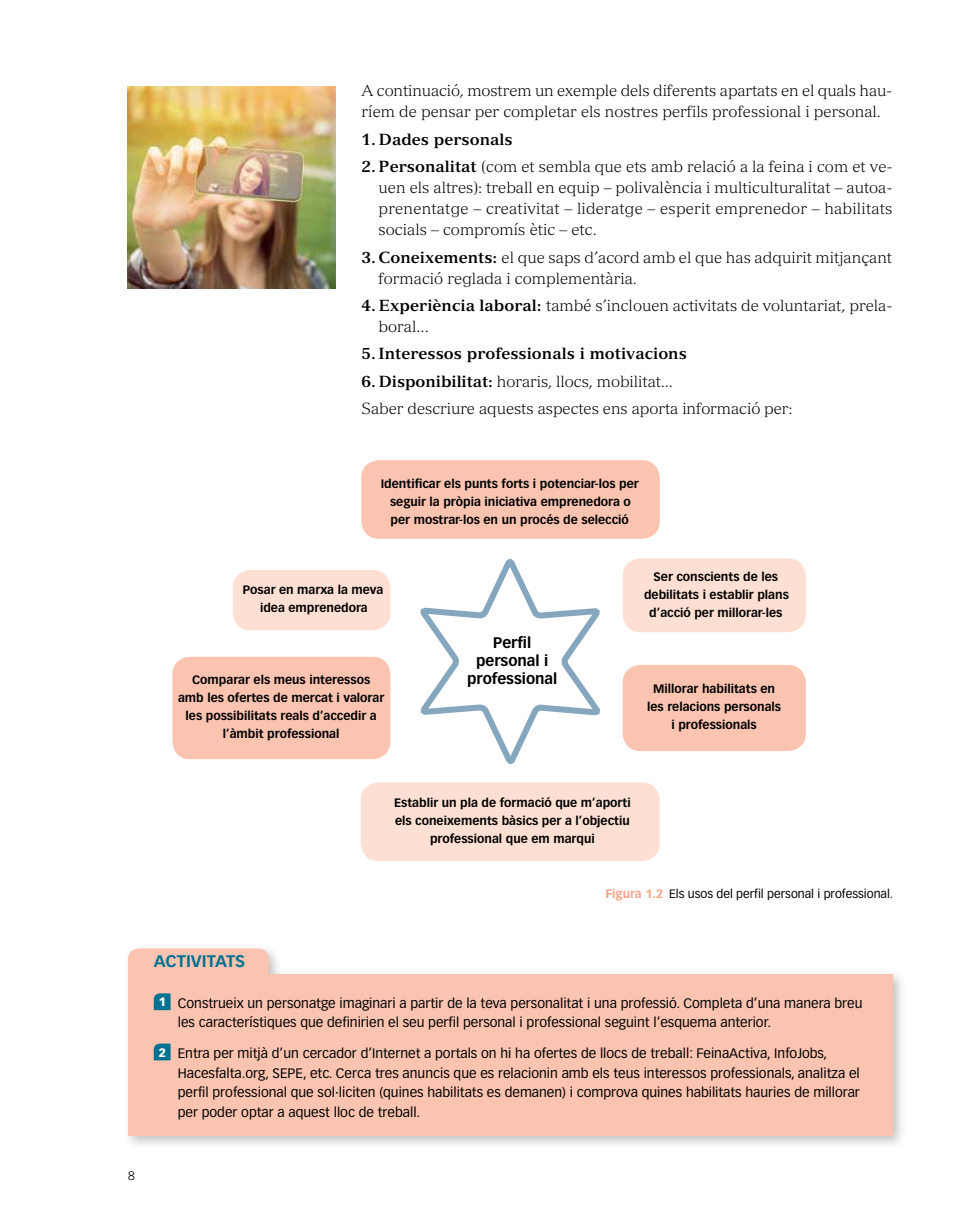
<style>
.page{position:relative;width:978px;height:1221px;background:#fff}
.page>*{position:absolute;margin:0;border:0;box-sizing:border-box;transform-origin:0 0}
.t1{font:700 16.5px "Vectora LT Std";color:#007191}
.t2{font:300 15.75px/21px "Versailles LT Std";color:#000}
.t3{font:700 15.75px "Versailles LT Std";color:#000}
.t4{font:700 15px/18px "Vectora LT Std";color:#000;text-align:center}
.t5{font:13.5px/19.5px "Vectora LT Std";color:#000}
.t6{font:700 12px/18px "Vectora LT Std";color:#000;text-align:center}
.t7{font:12px "Vectora LT Std";color:#000}
.t8{font:300 12px "Trade Gothic LT Std";color:#000}
.s1{font-weight:700}
.s2{font-weight:700;color:#f8a085}
.s3{font-weight:900;font-size:12px;color:#fff}
</style>
<div class="page">
<div style="left:123px;top:943px;width:160px;height:45px;background:#000;opacity:.25"></div>
<div style="left:123px;top:968px;width:785px;height:182px;background:#000;opacity:.25"></div>
<div style="left:128px;top:974px;width:765px;height:161px;background:#fbc4b0"></div>
<svg style="left:154px;top:993px;width:17px;height:17px"></svg>
<svg style="left:154px;top:1043px;width:17px;height:17px"></svg>
<div style="left:361px;top:460px;width:299px;height:78px;background:#fbc4b0;border-radius:18px"></div>
<div style="left:623px;top:665px;width:183px;height:86px;background:#fbc4b0;border-radius:18px"></div>
<div style="left:172px;top:656px;width:218px;height:103px;background:#fbc4b0;border-radius:18px"></div>
<div style="left:623px;top:558px;width:183px;height:74px;background:#fde0d3;border-radius:18px"></div>
<div style="left:233px;top:570px;width:157px;height:60px;background:#fde0d3;border-radius:18px"></div>
<div style="left:361px;top:782px;width:299px;height:79px;background:#fde0d3;border-radius:18px"></div>
<svg style="left:416px;top:538px;width:188px;height:245px"></svg>
<img style="left:127px;top:86px;width:208px;height:202px">
<div style="left:128px;top:948px;width:141px;height:26px;background:#fbc4b0"></div>
<p class="t2" style="left:362px;top:80px;width:532px">A continuació, mostrem un exemple dels diferents apartats en el quals hau&shy;ríem de pensar per completar els nostres perfils professional i personal.</p>
<p class="t3" style="left:362px;top:130px;width:153px">1. Dades personals</p>
<p class="t2" style="left:379px;top:156px;width:515px;text-align:justify;text-indent:-17px"><span class="s1">2. Personalitat</span> (com et sembla que ets amb relació a la feina i com et ve&shy;uen els altres): treball en equip – polivalència i multiculturalitat – autoa&shy;prenentatge – creativitat – lideratge – esperit emprenedor – habilitats socials – compromís ètic – etc.</p>
<p class="t2" style="left:379px;top:246px;width:515px;text-indent:-17px"><span class="s1">3. Coneixements:</span> el que saps d’acord amb el que has adquirit mitjançant formació reglada i complementària.</p>
<p class="t2" style="left:379px;top:295px;width:515px;text-indent:-17px"><span class="s1">4. Experiència laboral:</span> també s’inclouen activitats de voluntariat, prela&shy;boral...</p>
<p class="t3" style="left:362px;top:344px;width:327px">5. Interessos professionals i motivacions</p>
<p class="t2" style="left:362px;top:367px;width:433px;line-height:27.5px"><span class="s1">6. Disponibilitat:</span> horaris, llocs, mobilitat...<br>Saber descriure aquests aspectes ens aporta informació per:</p>
<p class="t6" style="left:381px;top:474px;width:259px">Identificar els punts forts i potenciar-los per seguir la pròpia iniciativa emprenedora o per mostrar-los en un procés de selecció</p>
<p class="t6" style="left:243px;top:581px;width:142px">Posar en marxa la meva idea emprenedora</p>
<p class="t6" style="left:178px;top:670px;width:208px">Comparar els meus interessos amb les ofertes de mercat i valorar les possibilitats reals d’accedir a l’àmbit professional</p>
<p class="t4" style="left:467px;top:633px;width:92px">Perfil personal i professional</p>
<p class="t6" style="left:644px;top:567px;width:146px">Ser conscients de les debilitats i establir plans d’acció per millorar-les</p>
<p class="t6" style="left:647px;top:679px;width:136px">Millorar habilitats en les relacions personals i professionals</p>
<p class="t6" style="left:394px;top:793px;width:238px">Establir un pla de formació que m’aporti els coneixements bàsics per a l’objectiu professional que em marqui</p>
<p class="t7" style="left:605px;top:886px;width:289px"><span class="s2">Figura 1.2</span> Els usos del perfil personal i professional.</p>
<p class="t1" style="left:154px;top:951px;width:93px">ACTIVITATS</p>
<p class="t5" style="left:178px;top:993px;width:686px;text-indent:-19px"><span class="s3">1</span> Construeix un personatge imaginari a partir de la teva personalitat i una professió. Completa d’una manera breu les característiques que definirien el seu perfil personal i professional seguint l’esquema anterior.</p>
<p class="t5" style="left:178px;top:1043px;width:684px;text-indent:-19px"><span class="s3">2</span> Entra per mitjà d’un cercador d’Internet a portals on hi ha ofertes de llocs de treball: FeinaActiva, InfoJobs, Hacesfalta.org, SEPE, etc. Cerca tres anuncis que es relacionin amb els teus interessos professionals, analitza el perfil professional que sol·liciten (quines habilitats es demanen) i comprova quines habilitats hauries de millorar per poder optar a aquest lloc de treball.</p>
<p class="t8" style="left:128px;top:1168px;width:8px">8</p>
</div>
